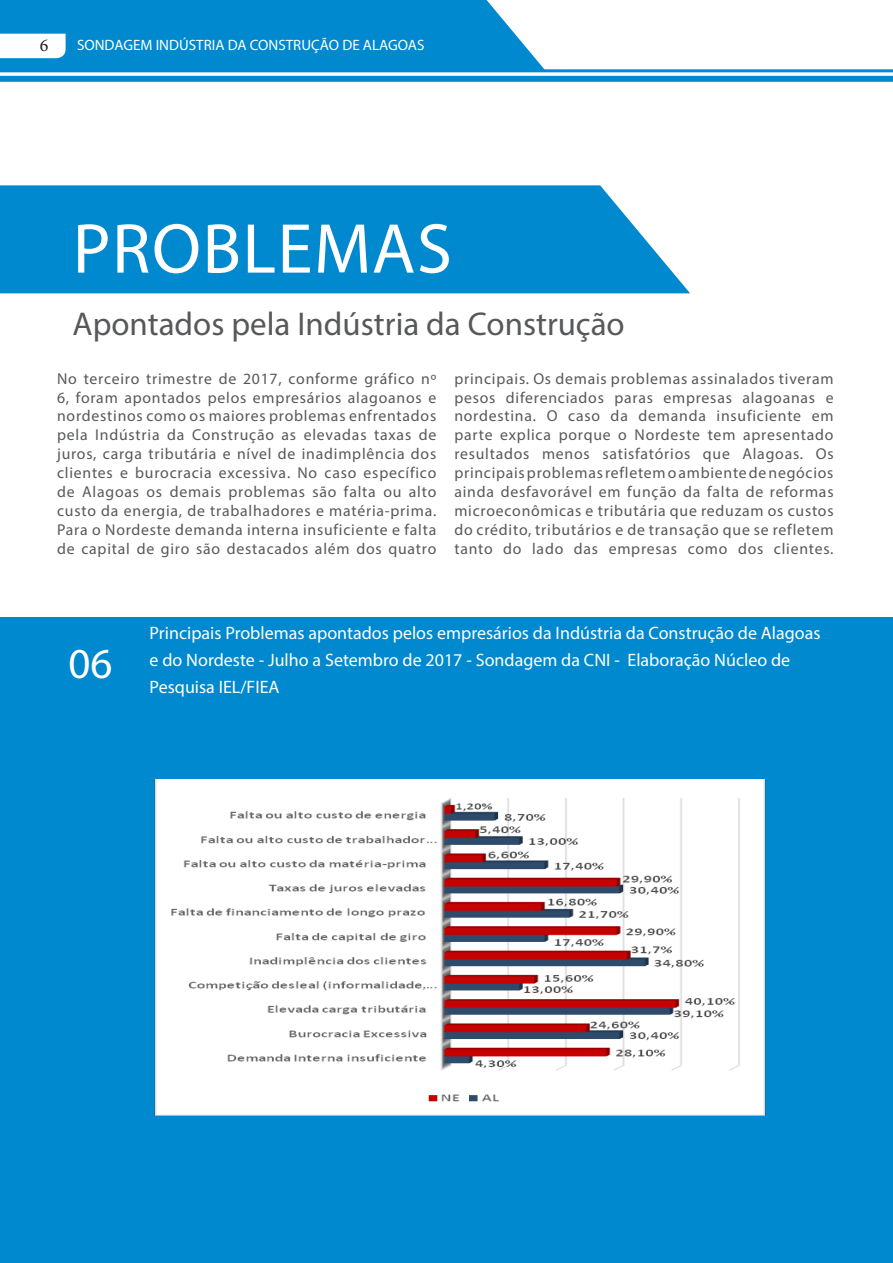
<style>
.page{position:relative;width:893px;height:1263px;background:#fff}
.page>*{position:absolute;margin:0;border:0;box-sizing:border-box;transform-origin:0 0}
.t1{font:71.25px "Myriad Pro";letter-spacing:.02em;color:#fff}
.t2{font:42.9px "Myriad Pro";color:#fff}
.t3{font:33px "Myriad Pro";color:#57585a}
.t4{font:18px/27px "Myriad Pro";color:#fff}
.t5{font:18px "Minion Pro";color:#231f20}
.t6{font:15.75px/18.9px "Myriad Pro";letter-spacing:.05em;color:#57585a;text-align:justify}
.t7{font:15px "Myriad Pro";color:#fff}
</style>
<div class="page">
<div style="left:0;top:76px;width:893px;height:6px;background:#0089cf"></div>
<hr style="left:0;top:69px;width:893px;height:3px;background:#0089cf">
<svg style="left:0;top:0;width:547px;height:70px;background:#1994d3"></svg>
<svg style="left:0;top:185px;width:690px;height:108px;background:#1090d2"></svg>
<div style="left:0;top:617px;width:893px;height:646px;background:#0089cf"></div>
<img style="left:154px;top:780px;width:612px;height:336px">
<p class="t5" style="left:40px;top:33px;width:10px">6</p>
<p class="t7" style="left:77px;top:35px;width:349px">SONDAGEM INDÚSTRIA DA CONSTRUÇÃO DE ALAGOAS</p>
<p class="t1" style="left:73px;top:205px;width:381px">PROBLEMAS</p>
<p class="t3" style="left:73px;top:304px;width:554px">Apontados pela Indústria da Construção</p>
<p class="t6" style="left:57px;top:369px;width:381px">No terceiro trimestre de 2017, conforme gráfico nº 6, foram apontados pelos empresários alagoanos e nordestinos como os maiores problemas enfrentados pela Indústria da Construção as elevadas taxas de juros, carga tributária e nível de inadimplência dos clientes e burocracia excessiva. No caso específico de Alagoas os demais problemas são falta ou alto custo da energia, de trabalhadores e matéria-prima.<br>Para o Nordeste demanda interna insuficiente e falta de capital de giro são destacados além dos quatro</p>
<p class="t6" style="left:454px;top:369px;width:381px">principais. Os demais problemas assinalados tiveram pesos diferenciados paras empresas alagoanas e nordestina. O caso da demanda insuficiente em parte explica porque o Nordeste tem apresentado resultados menos satisfatórios que Alagoas. Os principais problemas refletem o ambiente de negócios ainda desfavorável em função da falta de reformas microeconômicas e tributária que reduzam os custos do crédito, tributários e de transação que se refletem tanto do lado das empresas como dos clientes.</p>
<p class="t2" style="left:69px;top:637px;width:46px">06</p>
<p class="t4" style="left:150px;top:619px;width:672px">Principais Problemas apontados pelos empresários da Indústria da Construção de Alagoas e do Nordeste - Julho a Setembro de 2017 - Sondagem da CNI - Elaboração Núcleo de<br>Pesquisa IEL/FIEA</p>
</div>
